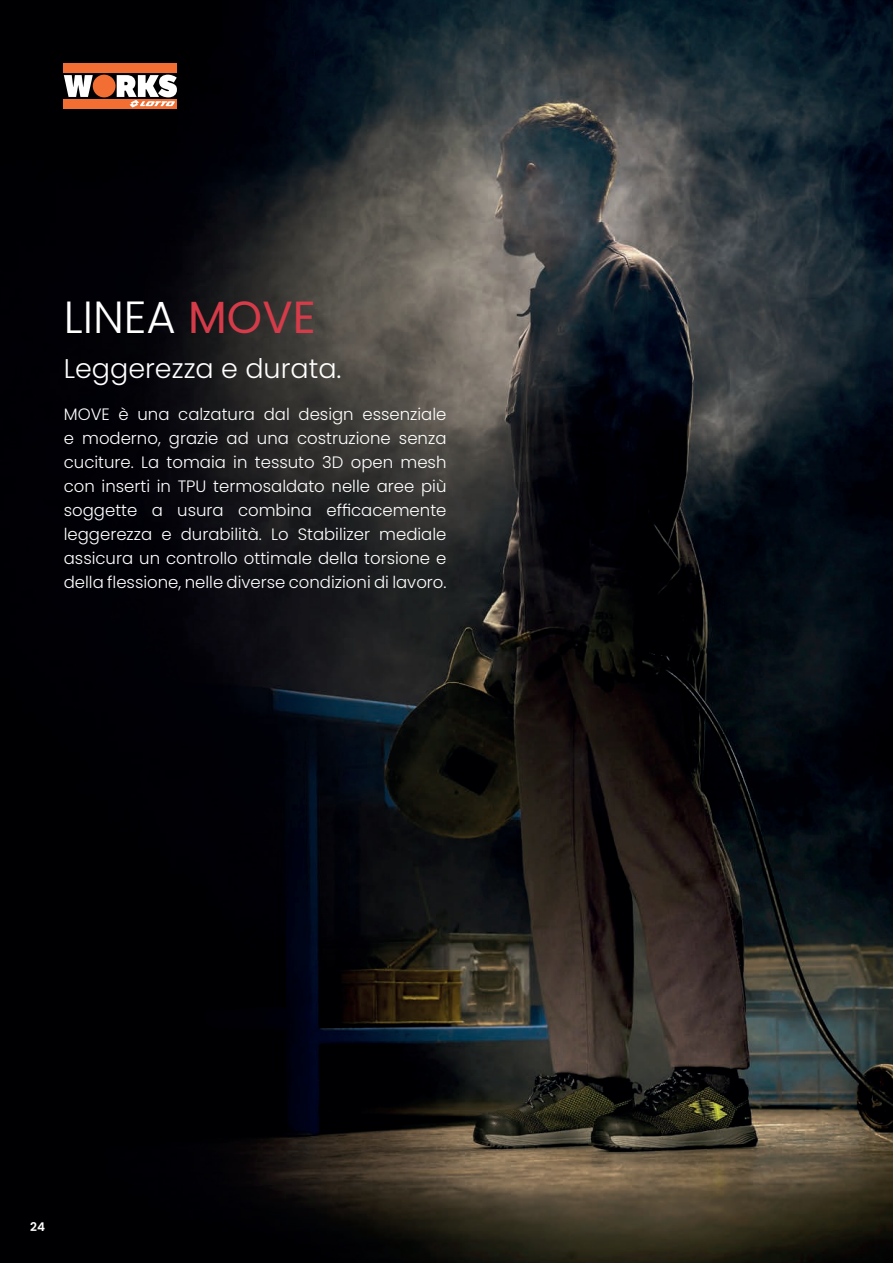
<style>
.page{position:relative;width:893px;height:1263px;background:#fff}
.page>*{position:absolute;margin:0;border:0;box-sizing:border-box;transform-origin:0 0}
.t1{font:300 45px "Poppins";color:#fff}
.t2{font:300 27px "Poppins";color:#fff}
.t3{font:300 16.5px/24px "Poppins";color:#fff;text-align:justify}
.t4{font:600 12px "Poppins";color:#fff}
.s1{font-weight:400;color:#d53b49}
</style>
<div class="page">
<img style="left:0;top:0;width:893px;height:1263px">
<hr style="left:892px;top:141px;width:1px;height:41px;background:#d53b49">
<div style="left:93px;top:75px;width:23px;height:22px;background:#f26e32;border-radius:50%"></div>
<div style="left:64px;top:99px;width:113px;height:9px;background:#f26e32"></div>
<svg style="left:64px;top:75px;width:29px;height:22px"></svg>
<div style="left:64px;top:64px;width:113px;height:9px;background:#f26e32"></div>
<svg style="left:117px;top:75px;width:60px;height:32px"></svg>
<h1 class="t1" style="left:64px;top:291px;width:254px">LINEA <span class="s1">MOVE</span></h1>
<h2 class="t2" style="left:64px;top:352px;width:279px">Leggerezza e durata.</h2>
<p class="t3" style="left:64px;top:402px;width:384px">MOVE è una calzatura dal design essenziale e moderno, grazie ad una costruzione senza cuciture. La tomaia in tessuto 3D open mesh con inserti in TPU termosaldato nelle aree più soggette a usura combina efficacemente leggerezza e durabilità. Lo Stabilizer mediale assicura un controllo ottimale della torsione e della flessione, nelle diverse condizioni di lavoro.</p>
<p class="t4" style="left:30px;top:1220px;width:16px">24</p>
</div>
